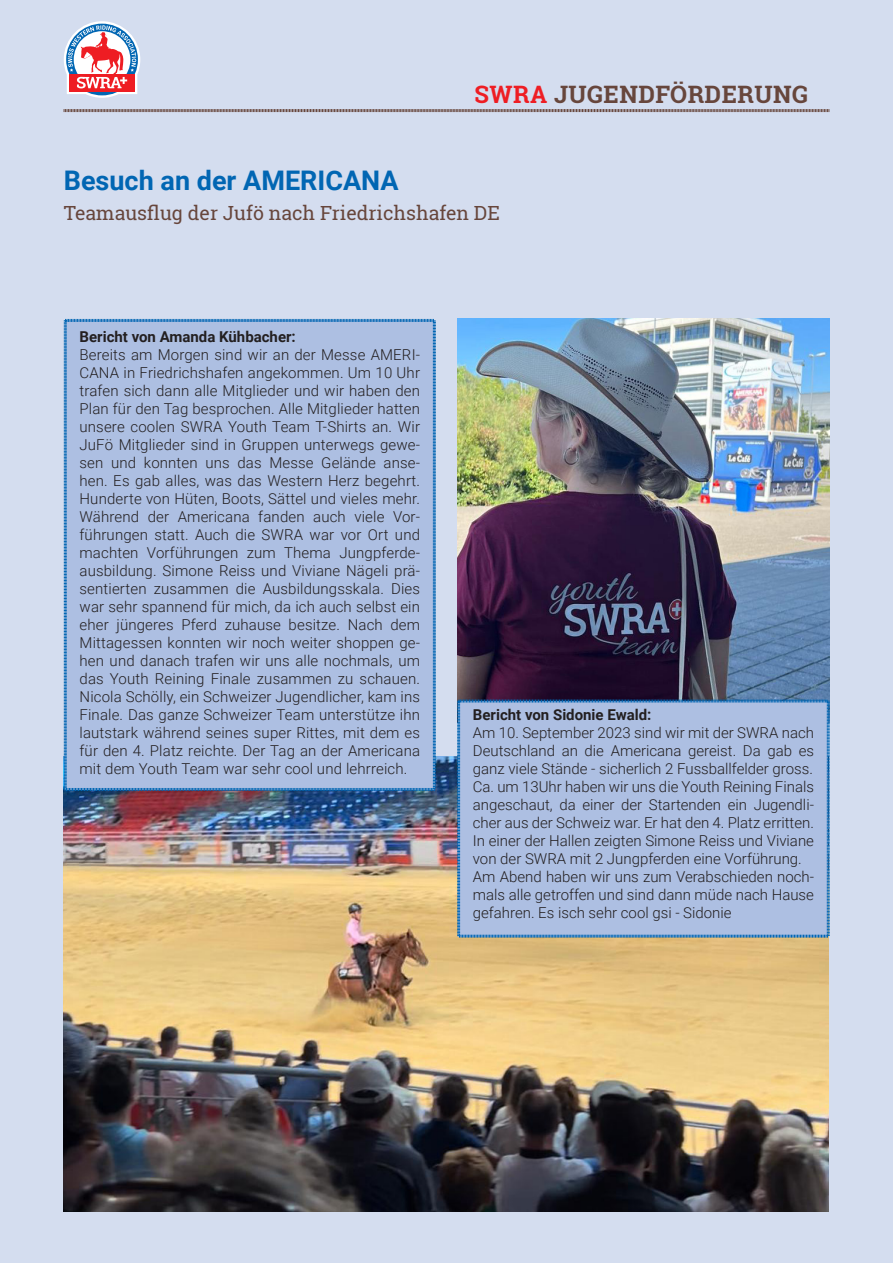
<style>
.page{position:relative;width:893px;height:1263px;background:#d4ddef}
.page>*{position:absolute;margin:0;border:0;box-sizing:border-box;transform-origin:0 0}
.Westerner_Head{font:700 27px "Roboto";color:#0166b3}
.Wersterner_Kopf{font:700 24px "Roboto Slab";letter-spacing:.02em;color:#67463c}
.Westerner_Lead{font:19.5px "Roboto Slab";color:#67463c}
.Westerner_Fliess{font:300 15px/18px "Roboto";color:#231f20;text-align:justify}
.Westerner_Fliess-2{font:700 15px "Roboto";color:#231f20}
.s1{color:#ee1d23}
</style>
<div class="page">
<img style="left:64px;top:757px;width:764px;height:455px">
<img style="left:458px;top:319px;width:371px;height:380px">
<div style="left:457px;top:699px;width:373px;height:239px;background:#adbfe2"></div>
<div style="left:63px;top:318px;width:373px;height:473px;background:#adbfe2"></div>
<svg style="left:63px;top:109px;width:766px;height:4px"></svg>
<svg style="left:64px;top:21px;width:76px;height:77px"></svg>
<p class="Wersterner_Kopf" style="left:474px;top:78px;width:335px"><span class="s1">SWRA</span> JUGENDFÖRDERUNG</p>
<p class="Westerner_Head" style="left:64px;top:162px;width:336px">Besuch an der AMERICANA</p>
<p class="Westerner_Lead" style="left:64px;top:200px;width:438px">Teamausflug der Jufö nach Friedrichshafen DE</p>
<p class="Westerner_Fliess-2" style="left:80px;top:326px;width:218px">Bericht von Amanda Kühbacher:</p>
<p class="Westerner_Fliess" style="left:80px;top:345px;width:342px">Bereits am Morgen sind wir an der Messe AMERI-CANA in Friedrichshafen angekommen. Um 10 Uhr trafen sich dann alle Mitglieder und wir haben den Plan für den Tag besprochen. Alle Mitglieder hatten unsere coolen SWRA Youth Team T-Shirts an. Wir JuFö Mitglieder sind in Gruppen unterwegs gewe&shy;sen und konnten uns das Messe Gelände anse&shy;hen. Es gab alles, was das Western Herz begehrt.<br>Hunderte von Hüten, Boots, Sättel und vieles mehr.<br>Während der Americana fanden auch viele Vor&shy;führungen statt. Auch die SWRA war vor Ort und machten Vorführungen zum Thema Jungpferde&shy;ausbildung. Simone Reiss und Viviane Nägeli prä&shy;sentierten zusammen die Ausbildungsskala. Dies war sehr spannend für mich, da ich auch selbst ein eher jüngeres Pferd zuhause besitze. Nach dem Mittagessen konnten wir noch weiter shoppen ge&shy;hen und danach trafen wir uns alle nochmals, um das Youth Reining Finale zusammen zu schauen.<br>Nicola Schölly, ein Schweizer Jugendlicher, kam ins Finale. Das ganze Schweizer Team unterstütze ihn lautstark während seines super Rittes, mit dem es für den 4. Platz reichte. Der Tag an der Americana mit dem Youth Team war sehr cool und lehrreich.</p>
<p class="Westerner_Fliess-2" style="left:473px;top:704px;width:180px">Bericht von Sidonie Ewald:</p>
<p class="Westerner_Fliess" style="left:473px;top:723px;width:343px">Am 10. September 2023 sind wir mit der SWRA nach Deutschland an die Americana gereist. Da gab es ganz viele Stände - sicherlich 2 Fussballfelder gross.</p>
<p class="Westerner_Fliess" style="left:473px;top:777px;width:343px">Ca. um 13Uhr haben wir uns die Youth Reining Finals angeschaut, da einer der Startenden ein Jugendli&shy;cher aus der Schweiz war. Er hat den 4. Platz erritten.</p>
<p class="Westerner_Fliess" style="left:473px;top:831px;width:343px">In einer der Hallen zeigten Simone Reiss und Viviane von der SWRA mit 2 Jungpferden eine Vorführung.</p>
<p class="Westerner_Fliess" style="left:473px;top:867px;width:343px">Am Abend haben wir uns zum Verabschieden noch&shy;mals alle getroffen und sind dann müde nach Hause gefahren. Es isch sehr cool gsi - Sidonie</p>
</div>
